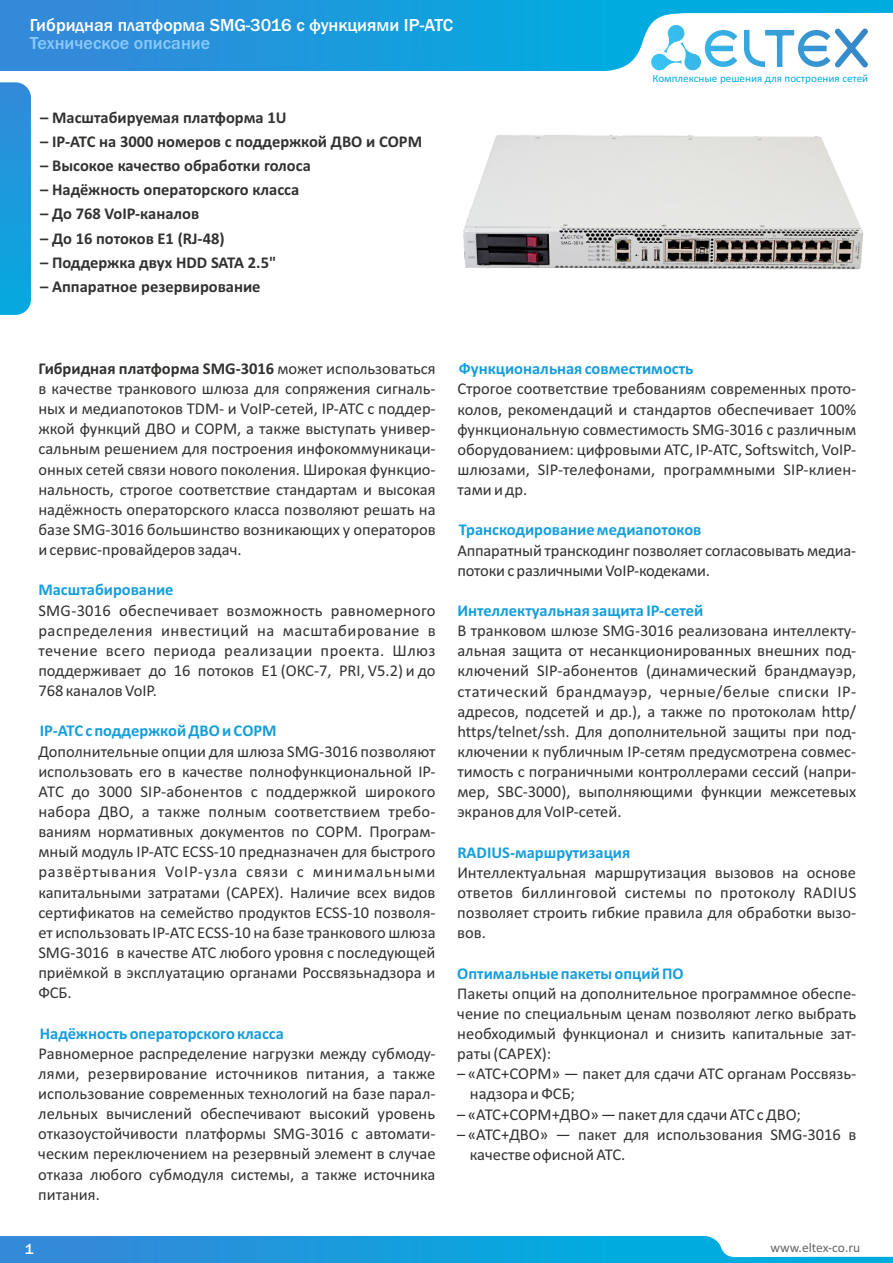
<style>
.page{position:relative;width:893px;height:1263px;background:#fff}
.page>*{position:absolute;margin:0;border:0;box-sizing:border-box;transform-origin:0 0}
.t1{font:500 18px "Franklin Gothic";color:#fff}
.t2{font:500 18px "Franklin Gothic";color:#8ac9fc}
.t3{font:16.5px/20.1px "Calibri";color:#313130;text-align:justify}
.t4{font:700 16.5px "Calibri";color:#313130}
.t5{font:700 16.5px "Calibri";color:#159edc}
.t6{font:500 15px "Franklin Gothic";color:#fff}
.t7{font:13.5px "Calibri";color:#666}
.t8{font:11.1px "Calibri";color:#00acdf}
.s1{font-weight:700}
</style>
<div class="page">
<svg style="left:0;top:82px;width:31px;height:233px;background:#1e9bdc"></svg>
<div style="left:0;top:0;width:893px;height:71px;background:linear-gradient(to right,#3489d9,#00b4e0)"></div>
<svg style="left:589px;top:13px;width:304px;height:58px"></svg>
<div style="left:0;top:1236px;width:893px;height:27px;background:linear-gradient(to right,#3489d9,#00b4e0)"></div>
<svg style="left:703px;top:1236px;width:190px;height:21px"></svg>
<img style="left:463px;top:135px;width:401px;height:135px">
<p class="t1" style="left:30px;top:19px;width:425px">Гибридная платформа SMG-3016 с функциями IP-АТС</p>
<p class="t2" style="left:30px;top:36px;width:182px">Техническое описание</p>
<p class="t4" style="left:40px;top:110px;width:248px">– Масштабируемая платформа 1U</p>
<p class="t4" style="left:40px;top:134px;width:383px">– IP-АТС на 3000 номеров с поддержкой ДВО и СОРМ</p>
<p class="t4" style="left:40px;top:159px;width:272px">– Высокое качество обработки голоса</p>
<p class="t4" style="left:40px;top:183px;width:261px">– Надёжность операторского класса</p>
<p class="t4" style="left:40px;top:207px;width:161px">– До 768 VoIP-каналов</p>
<p class="t4" style="left:40px;top:231px;width:186px">– До 16 потоков E1 (RJ-48)</p>
<p class="t4" style="left:40px;top:255px;width:238px">– Поддержка двух HDD SATA 2.5"</p>
<p class="t4" style="left:40px;top:279px;width:222px">– Аппаратное резервирование</p>
<p class="t8" style="left:652px;top:73px;width:217px">Комплексные решения для построения сетей</p>
<p class="t3" style="left:38px;top:360px;width:399px"><span class="s1">Гибридная платформа SMG-3016</span> может использоваться в качестве транкового шлюза для сопряжения сигналь&shy;ных и медиапотоков TDM- и VoIP-сетей, IP-АТС с поддер&shy;жкой функций ДВО и СОРМ, а также выступать универ&shy;сальным решением для построения инфокоммуникаци&shy;онных сетей связи нового поколения. Широкая функцио&shy;нальность, строгое соответствие стандартам и высокая надёжность операторского класса позволяют решать на базе SMG-3016 большинство возникающих у операторов и сервис-провайдеров задач.</p>
<p class="t5" style="left:38px;top:583px;width:137px">Масштабирование</p>
<p class="t3" style="left:38px;top:601px;width:399px">SMG-3016 обеспечивает возможность равномерного распределения инвестиций на масштабирование в течение всего периода реализации проекта. Шлюз поддерживает до 16 потоков Е1 (ОКС-7, PRI, V5.2) и до 768 каналов VoIP.</p>
<p class="t5" style="left:40px;top:724px;width:238px">IP-АТС c поддержкой ДВО и СОРМ</p>
<p class="t3" style="left:38px;top:742px;width:399px">Дополнительные опции для шлюза SMG-3016 позволяют использовать его в качестве полнофункциональной IP-АТС до 3000 SIP-абонентов с поддержкой широкого набора ДВО, а также полным соответствием требо&shy;ваниям нормативных документов по СОРМ. Програм&shy;мный модуль IP-АТС ECSS-10 предназначен для быстрого развёртывания VoIP-узла связи с минимальными капитальными затратами (CAPEX). Наличие всех видов сертификатов на семейство продуктов ECSS-10 позволя&shy;ет использовать IP-АТС ECSS-10 на базе транкового шлюза SMG-3016 в качестве АТС любого уровня с последующей приёмкой в эксплуатацию органами Россвязьнадзора и ФСБ.</p>
<p class="t5" style="left:40px;top:1026px;width:246px">Надёжность операторского класса</p>
<p class="t3" style="left:38px;top:1044px;width:399px">Равномерное распределение нагрузки между субмоду&shy;лями, резервирование источников питания, а также использование современных технологий на базе парал&shy;лельных вычислений обеспечивают высокий уровень отказоустойчивости платформы SMG-3016 с автомати&shy;ческим переключением на резервный элемент в случае отказа любого субмодуля системы, а также источника питания.</p>
<p class="t6" style="left:25px;top:1243px;width:10px">1</p>
<p class="t5" style="left:459px;top:362px;width:236px">Функциональная совместимость</p>
<p class="t3" style="left:457px;top:380px;width:401px">Строгое соответствие требованиям современных прото&shy;колов, рекомендаций и стандартов обеспечивает 100% функциональную совместимость SMG-3016 с различным оборудованием: цифровыми АТС, IP-АТС, Softswitch, VoIP&shy;шлюзами, SIP-телефонами, программными SIP-клиен&shy;тами и др.</p>
<p class="t5" style="left:459px;top:523px;width:244px">Транскодирование медиапотоков</p>
<p class="t3" style="left:457px;top:541px;width:400px">Аппаратный транскодинг позволяет согласовывать медиа&shy;потоки с различными VoIP-кодеками.</p>
<p class="t5" style="left:457px;top:604px;width:247px">Интеллектуальная защита IP-сетей</p>
<p class="t3" style="left:457px;top:622px;width:400px">В транковом шлюзе SMG-3016 реализована интеллекту&shy;альная защита от несанкционированных внешних под&shy;ключений SIP-абонентов (динамический брандмауэр, статический брандмауэр, черные/белые списки IP&shy;адресов, подсетей и др.), а также по протоколам http/ https/telnet/ssh. Для дополнительной защиты при под&shy;ключении к публичным IP-сетям предусмотрена совмес&shy;тимость с пограничными контроллерами сессий (напри&shy;мер, SBC-3000), выполняющими функции межсетевых экранов для VoIP-сетей.</p>
<p class="t5" style="left:457px;top:845px;width:175px">RADIUS-маршрутизация</p>
<p class="t3" style="left:457px;top:864px;width:400px">Интеллектуальная маршрутизация вызовов на основе ответов биллинговой системы по протоколу RADIUS позволяет строить гибкие правила для обработки вызо&shy;вов.</p>
<p class="t5" style="left:457px;top:966px;width:228px">Оптимальные пакеты опций ПО</p>
<p class="t3" style="left:457px;top:984px;width:400px">Пакеты опций на дополнительное программное обеспе&shy;чение по специальным ценам позволяют легко выбрать необходимый функционал и снизить капитальные зат&shy;раты (CAPEX):</p>
<p class="t3" style="left:470px;top:1065px;width:388px;text-indent:-13px">– «АТС+СОРМ» — пакет для сдачи АТС органам Россвязь&shy;надзора и ФСБ;</p>
<p class="t3" style="left:457px;top:1105px;width:345px">– «АТС+СОРМ+ДВО»—пакет для сдачи АТС с ДВО;</p>
<p class="t3" style="left:470px;top:1125px;width:388px;text-indent:-13px">– «АТС+ДВО» — пакет для использования SMG-3016 в качестве офисной АТС.</p>
<p class="t7" style="left:770px;top:1242px;width:91px">www.eltex-co.ru</p>
</div>
